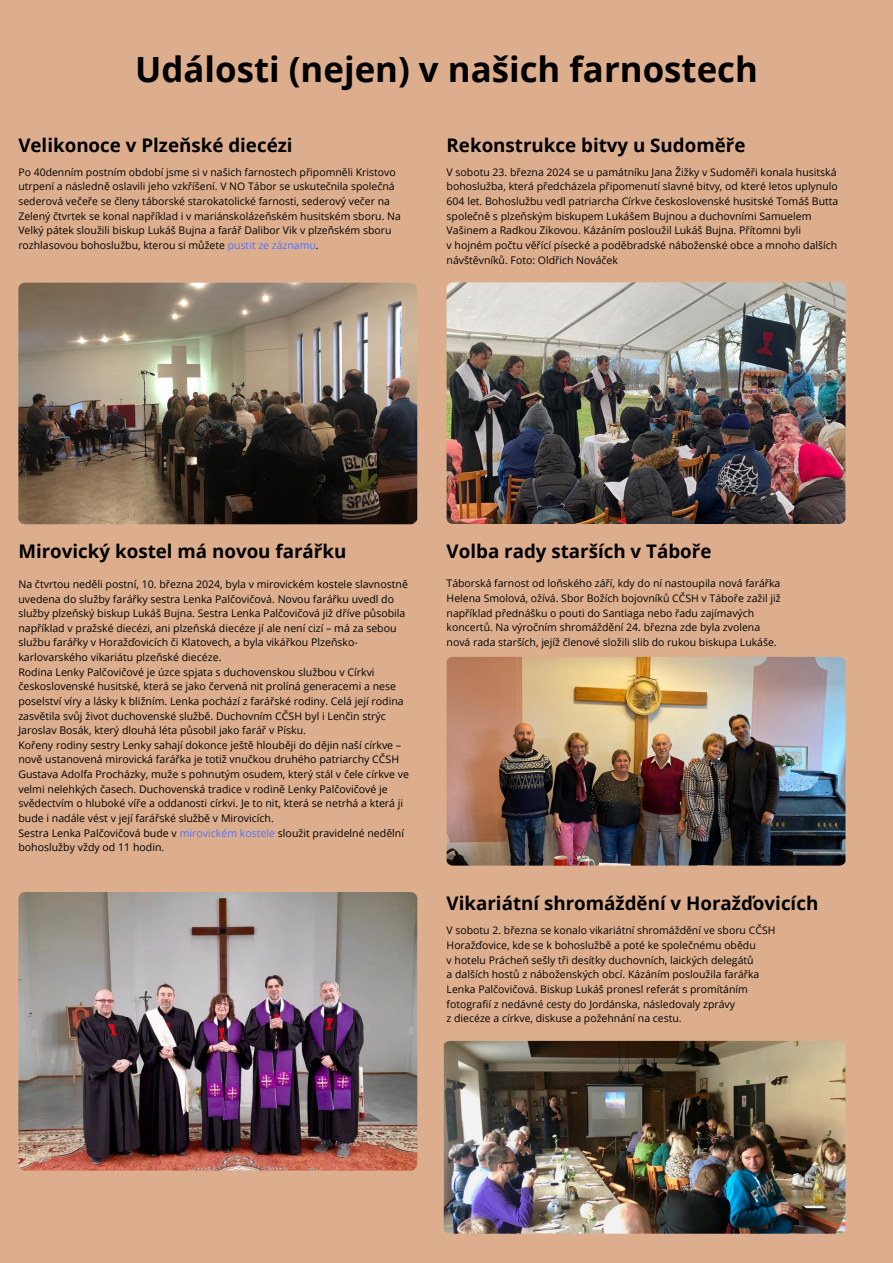
<style>
.page{position:relative;width:893px;height:1263px;background:#ddae8d}
.page>*{position:absolute;margin:0;border:0;box-sizing:border-box;transform-origin:0 0}
.t1{font:700 34.8px "Open Sans";color:#000}
.t2{font:700 18.75px "Open Sans";color:#000}
.t3{font:10.57px/14.6px "Open Sans";color:#000}
.t4{font:10.5px/14.6px "Open Sans";color:#000}
.s1{color:#5271ff}
</style>
<div class="page">
<img style="left:18px;top:283px;width:399px;height:241px">
<img style="left:446px;top:282px;width:399px;height:242px">
<img style="left:18px;top:892px;width:399px;height:278px;border-radius:7px">
<img style="left:446px;top:657px;width:399px;height:208px">
<img style="left:444px;top:1041px;width:401px;height:192px">
<h1 class="t1" style="left:135px;top:44px;width:624px">Události (nejen) v našich farnostech</h1>
<h2 class="t2" style="left:18px;top:132px;width:276px">Velikonoce v Plzeňské diecézi</h2>
<p class="t4" style="left:18px;top:164px;width:384px">Po 40denním postním období jsme si v našich farnostech připomněli Kristovo utrpení a následně oslavili jeho vzkříšení. V NO Tábor se uskutečnila společná sederová večeře se členy táborské starokatolické farnosti, sederový večer na Zelený čtvrtek se konal například i v mariánskolázeňském husitském sboru. Na Velký pátek sloužili biskup Lukáš Bujna a farář Dalibor Vik v plzeňském sboru rozhlasovou bohoslužbu, kterou si můžete <span class="s1">pustit ze záznamu</span>.</p>
<h2 class="t2" style="left:446px;top:132px;width:300px">Rekonstrukce bitvy u Sudoměře</h2>
<p class="t4" style="left:446px;top:164px;width:393px">V sobotu 23. března 2024 se u památníku Jana Žižky v Sudoměři konala husitská bohoslužba, která předcházela připomenutí slavné bitvy, od které letos uplynulo 604 let. Bohoslužbu vedl patriarcha Církve československé husitské Tomáš Butta společně s plzeňským biskupem Lukášem Bujnou a duchovními Samuelem Vašinem a Radkou Zikovou. Kázáním posloužil Lukáš Bujna. Přítomni byli<br>v hojném počtu věřící písecké a poděbradské náboženské obce a mnoho dalších návštěvníků. Foto: Oldřich Nováček</p>
<h2 class="t2" style="left:18px;top:538px;width:329px">Mirovický kostel má novou farářku</h2>
<p class="t3" style="left:18px;top:576px;width:392px">Na čtvrtou neděli postní, 10. března 2024, byla v mirovickém kostele slavnostně uvedena do služby farářky sestra Lenka Palčovičová. Novou farářku uvedl do služby plzeňský biskup Lukáš Bujna. Sestra Lenka Palčovičová již dříve působila například v pražské diecézi, ani plzeňská diecéze jí ale není cizí – má za sebou službu farářky v Horažďovicích či Klatovech, a byla vikářkou Plzeňsko&shy;karlovarského vikariátu plzeňské diecéze.<br>Rodina Lenky Palčovičové je úzce spjata s duchovenskou službou v Církvi československé husitské, která se jako červená nit prolíná generacemi a nese poselství víry a lásky k bližním. Lenka pochází z farářské rodiny. Celá její rodina zasvětila svůj život duchovenské službě. Duchovním CČSH byl i Lenčin strýc Jaroslav Bosák, který dlouhá léta působil jako farář v Písku.<br>Kořeny rodiny sestry Lenky sahají dokonce ještě hlouběji do dějin naší církve – nově ustanovená mirovická farářka je totiž vnučkou druhého patriarchy CČSH Gustava Adolfa Procházky, muže s pohnutým osudem, který stál v čele církve ve velmi nelehkých časech. Duchovenská tradice v rodině Lenky Palčovičové je svědectvím o hluboké víře a oddanosti církvi. Je to nit, která se netrhá a která ji bude i nadále vést v její farářské službě v Mirovicích.<br>Sestra Lenka Palčovičová bude v <span class="s1">mirovickém kostele</span> sloužit pravidelné nedělní bohoslužby vždy od 11 hodin.</p>
<h2 class="t2" style="left:446px;top:538px;width:266px">Volba rady starších v Táboře</h2>
<p class="t4" style="left:446px;top:576px;width:335px">Táborská farnost od loňského září, kdy do ní nastoupila nová farářka Helena Smolová, ožívá. Sbor Božích bojovníků CČSH v Táboře zažil již například přednášku o pouti do Santiaga nebo řadu zajímavých koncertů. Na výročním shromáždění 24. března zde byla zvolena nová rada starších, jejíž členové složili slib do rukou biskupa Lukáše.</p>
<h2 class="t2" style="left:446px;top:890px;width:373px">Vikariátní shromáždění v Horažďovicích</h2>
<p class="t4" style="left:446px;top:923px;width:330px">V sobotu 2. března se konalo vikariátní shromáždění ve sboru CČSH Horažďovice, kde se k bohoslužbě a poté ke společnému obědu<br>v hotelu Prácheň sešly tři desítky duchovních, laických delegátů<br>a dalších hostů z náboženských obcí. Kázáním posloužila farářka Lenka Palčovičová. Biskup Lukáš pronesl referát s promítáním fotografií z nedávné cesty do Jordánska, následovaly zprávy<br>z diecéze a církve, diskuse a požehnání na cestu.</p>
</div>
